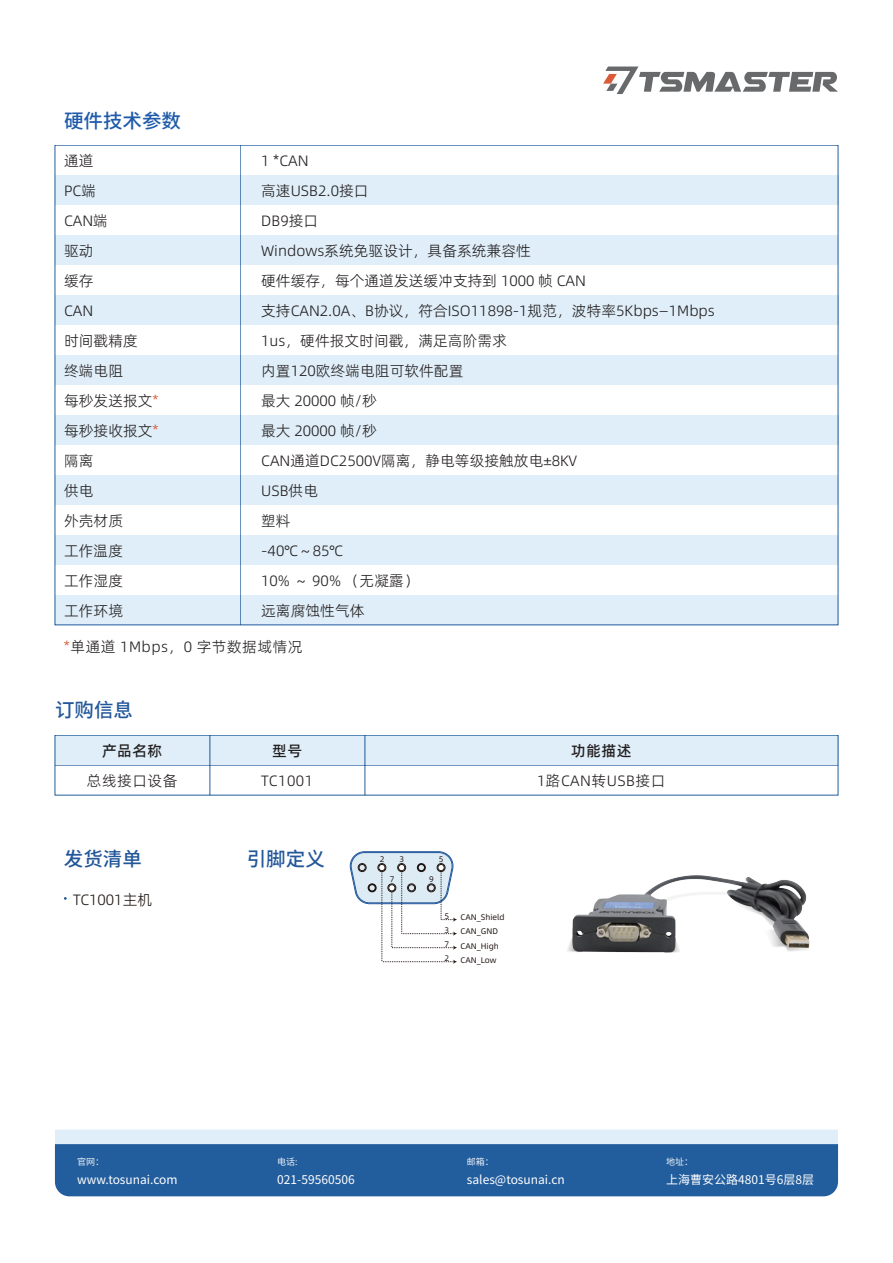
<style>
.page{position:relative;width:893px;height:1263px;background:#fff}
.page>*{position:absolute;margin:0;border:0;box-sizing:border-box;transform-origin:0 0}
.t1{font:500 19.5px "Source Han Sans SC";color:#23579a}
.t2{font:500 19.5px "Source Han Sans SC";color:#205baa}
.t3{font:15px/30px "Alibaba Pu Hui Ti 2 45 Light";color:#231f20}
.t4{font:15px "Alibaba Pu Hui Ti 2 45 Light";letter-spacing:.03em;color:#231f20}
.t5{font:15px "Alibaba Pu Hui Ti 2 65 Medium";letter-spacing:.03em;color:#231f20}
.t6{font:15px "Alibaba Pu Hui Ti 2 45 Light";color:#211814}
.t7{font:12px "Source Han Sans SC";color:#fff}
.t8{font:9px "Source Han Sans SC";color:#fff}
.t9{font:8.1px/14.4px "Alibaba Pu Hui Ti 2 55 Regular";color:#211512}
.s1{color:#da5b39}
</style>
<div class="page">
<div style="left:55px;top:235px;width:783px;height:30px;background:#dfeef8"></div>
<div style="left:55px;top:175px;width:783px;height:30px;background:#dfeef8"></div>
<div style="left:55px;top:295px;width:783px;height:30px;background:#dfeef8"></div>
<div style="left:55px;top:355px;width:783px;height:30px;background:#dfeef8"></div>
<div style="left:55px;top:415px;width:783px;height:30px;background:#dfeef8"></div>
<div style="left:55px;top:475px;width:783px;height:30px;background:#dfeef8"></div>
<div style="left:55px;top:535px;width:783px;height:30px;background:#dfeef8"></div>
<div style="left:55px;top:595px;width:783px;height:30px;background:#dfeef8"></div>
<svg style="left:603px;top:67px;width:235px;height:27px"></svg>
<hr style="left:241px;top:145px;width:1px;height:480px;background:#225d9d">
<svg style="left:55px;top:1129px;width:783px;height:67px;background:#4d7eb1"></svg>
<svg style="left:350px;top:851px;width:107px;height:113px"></svg>
<img style="left:567px;top:875px;width:243px;height:78px">
<div style="left:55px;top:735px;width:783px;height:30px;background:#dfeef8"></div>
<hr style="left:55px;top:765px;width:783px;height:1px;background:#225d9d">
<div style="left:55px;top:735px;width:783px;height:60px;border:1px solid #225d9d"></div>
<hr style="left:210px;top:735px;width:1px;height:60px;background:#225d9d">
<hr style="left:365px;top:735px;width:1px;height:60px;background:#225d9d">
<h1 class="t2" style="left:64px;top:110px;width:119px">硬件技术参数</h1>
<p class="t3" style="left:64px;top:145px;width:96px">通道<br>PC端<br>CAN端<br>驱动<br>缓存<br>CAN<br>时间戳精度<br>终端电阻<br>每秒发送报文<span class="s1">*</span>每秒接收报文<span class="s1">*</span>隔离<br>供电<br>外壳材质<br>工作温度<br>工作湿度<br>工作环境</p>
<p class="t3" style="left:261px;top:145px;width:455px">1 *CAN<br>高速USB2.0接口<br>DB9接口<br>Windows系统免驱设计，具备系统兼容性<br>硬件缓存，每个通道发送缓冲支持到 1000 帧 CAN<br>支持CAN2.0A、B协议，符合ISO11898-1规范，波特率5Kbps—1Mbps<br>1us，硬件报文时间戳，满足高阶需求<br>内置120欧终端电阻可软件配置<br>最大 20000 帧/秒<br>最大 20000 帧/秒<br>CAN通道DC2500V隔离，静电等级接触放电±8KV<br>USB供电<br>塑料<br>-40℃～85℃<br>10% ～ 90% （无凝露）<br>远离腐蚀性气体</p>
<p class="t4" style="left:64px;top:636px;width:240px"><span class="s1">*</span>单通道 1Mbps，0 字节数据域情况</p>
<h1 class="t1" style="left:55px;top:698px;width:80px">订购信息</h1>
<p class="t5" style="left:102px;top:739px;width:62px">产品名称</p>
<p class="t3" style="left:87px;top:765px;width:92px">总线接口设备</p>
<p class="t3" style="left:261px;top:765px;width:53px">TC1001</p>
<p class="t5" style="left:272px;top:739px;width:31px">型号</p>
<h1 class="t1" style="left:64px;top:848px;width:80px">发货清单</h1>
<p class="t6" style="left:73px;top:888px;width:81px">TC1001主机</p>
<h1 class="t1" style="left:247px;top:848px;width:80px">引脚定义</h1>
<p class="t9" style="left:380px;top:851px;width:6px">2</p>
<p class="t9" style="left:399px;top:851px;width:6px">3</p>
<p class="t9" style="left:439px;top:851px;width:6px">5</p>
<p class="t9" style="left:390px;top:871px;width:6px">7</p>
<p class="t9" style="left:429px;top:871px;width:6px">9</p>
<p class="t9" style="left:444px;top:908px;width:6px;text-align:justify">5<br>3<br>7<br>2</p>
<p class="t9" style="left:460px;top:909px;width:46px">CAN_Shield<br>CAN_GND<br>CAN_High<br>CAN_Low</p>
<p class="t5" style="left:571px;top:739px;width:62px">功能描述</p>
<p class="t4" style="left:537px;top:769px;width:130px">1路CAN转USB接口</p>
<p class="t8" style="left:77px;top:1156px;width:28px">官网：</p>
<p class="t7" style="left:77px;top:1173px;width:102px">www.tosunai.com</p>
<p class="t8" style="left:277px;top:1156px;width:22px">电话:</p>
<p class="t7" style="left:277px;top:1173px;width:79px">021-59560506</p>
<p class="t8" style="left:467px;top:1156px;width:28px">邮箱：</p>
<p class="t7" style="left:467px;top:1173px;width:99px">sales@tosunai.cn</p>
<p class="t8" style="left:666px;top:1156px;width:28px">地址：</p>
<p class="t7" style="left:666px;top:1173px;width:149px">上海曹安公路4801号6层8层</p>
</div>
